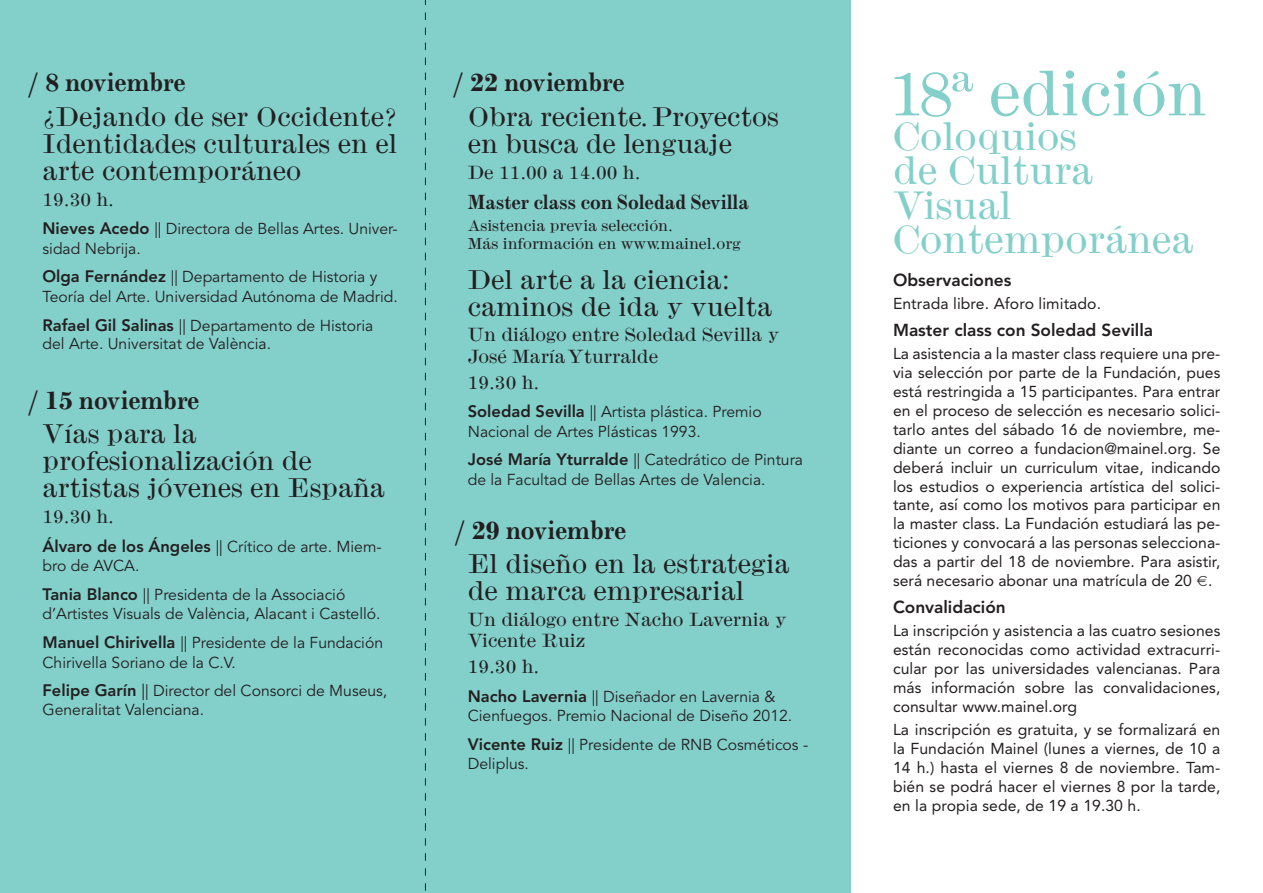
<style>
.page{position:relative;width:1263px;height:893px;background:#fff}
.page>*{position:absolute;margin:0;border:0;box-sizing:border-box;transform-origin:0 0}
.t1{font:expanded 60.6px "Modern";color:#83cfca}
.t2{font:expanded 37.5px/34.5px "Modern";color:#83cfca}
.t3{font:700 27px "Modern";color:#231f20}
.t4{font:expanded 25.5px/27px "Modern";color:#231f20}
.t5{font:700 21px "Modern";color:#231f20}
.t6{font:expanded 18px/21.6px "Modern";color:#231f20}
.t7{font:800 17.25px "Avenir";color:#231f20}
.t8{font:15.75px/18.9px "Avenir";letter-spacing:.005em;color:#231f20;text-align:justify}
.t9{font:15.75px/19.8px "Avenir";color:#231f20}
.t10{font:expanded 15px/18px "Modern";color:#231f20}
.s1{font-weight:800;font-size:16.5px}
.s2{font-size:16.5px}
.s3{font-family:"Big Caslon";font-weight:500}
</style>
<div class="page">
<div style="left:0;top:0;width:850px;height:893px;background:#83cfca"></div>
<svg style="left:425px;top:0;width:1px;height:891px"></svg>
<h3 class="t3" style="left:29px;top:73px;width:158px">/ 8 noviembre</h3>
<h3 class="t3" style="left:454px;top:73px;width:172px">/ 22 noviembre</h3>
<h3 class="t4" style="left:43px;top:105px;width:356px;text-align:justify">¿Dejando de ser Occidente?<br>Identidades culturales en el arte contemporáneo</h3>
<p class="t6" style="left:43px;top:190px;width:73px">19.30 h.</p>
<p class="t9" style="left:43px;top:221px;width:357px"><span class="s1">Nieves Acedo</span> || Directora de Bellas Artes. Univer&shy;sidad Nebrija.</p>
<p class="t9" style="left:43px;top:269px;width:357px"><span class="s1">Olga Fernández</span> || Departamento de Historia y<br>Teoría del Arte. Universidad Autónoma de Madrid.</p>
<p class="t9" style="left:43px;top:317px;width:332px;line-height:18.9px"><span class="s1">Rafael Gil Salinas</span> || Departamento de Historia del Arte. Universitat de València.</p>
<h3 class="t3" style="left:29px;top:390px;width:172px">/ 15 noviembre</h3>
<h3 class="t4" style="left:43px;top:422px;width:344px">Vías para la profesionalización de artistas jóvenes en España</h3>
<p class="t6" style="left:43px;top:507px;width:73px">19.30 h.</p>
<p class="t9" style="left:43px;top:538px;width:341px"><span class="s1">Álvaro de los Ángeles</span> || Crítico de arte. Miem&shy;bro de AVCA.</p>
<p class="t9" style="left:43px;top:586px;width:340px"><span class="s1">Tania Blanco</span> || Presidenta de la Associació d’Artistes Visuals de València, Alacant i Castelló.</p>
<p class="t9" style="left:43px;top:634px;width:342px"><span class="s1">Manuel Chirivella</span> || Presidente de la Fundación<br>Chirivella Soriano de la C.V.</p>
<p class="t9" style="left:43px;top:683px;width:346px;line-height:18.9px"><span class="s1">Felipe Garín</span> <span class="s2">|</span>| Director del Consorci de Museus,<br>Generalitat Valenciana.</p>
<h3 class="t4" style="left:468px;top:105px;width:313px">Obra reciente. Proyectos en busca de lenguaje</h3>
<p class="t6" style="left:468px;top:163px;width:174px">De 11.00 a 14.00 h.</p>
<h3 class="t5" style="left:468px;top:194px;width:283px">Master class con Soledad Sevilla</h3>
<p class="t10" style="left:468px;top:217px;width:275px">Asistencia previa selección.<br>Más información en www.mainel.org</p>
<h3 class="t4" style="left:468px;top:267px;width:306px">Del arte a la ciencia: caminos de ida y vuelta</h3>
<p class="t6" style="left:468px;top:325px;width:313px">Un diálogo entre Soledad Sevilla y<br>José María Yturralde</p>
<p class="t6" style="left:468px;top:372px;width:73px">19.30 h.</p>
<p class="t9" style="left:468px;top:404px;width:295px"><span class="s1">Soledad Sevilla</span> || Artista plástica. Premio<br>Nacional de Artes Plásticas 1993.</p>
<p class="t9" style="left:468px;top:452px;width:337px"><span class="s1">José María Yturralde</span> || Catedrático de Pintura de la Facultad de Bellas Artes de Valencia.</p>
<h3 class="t3" style="left:455px;top:521px;width:172px">/ 29 noviembre</h3>
<h3 class="t4" style="left:468px;top:551px;width:323px">El diseño en la estrategia de marca empresarial</h3>
<p class="t6" style="left:468px;top:609px;width:320px">Un diálogo entre Nacho Lavernia y<br>Vicente Ruiz</p>
<p class="t6" style="left:468px;top:657px;width:73px">19.30 h.</p>
<p class="t9" style="left:468px;top:688px;width:326px"><span class="s1">Nacho Lavernia</span> || Diseñador en Lavernia &amp;<br>Cienfuegos. Premio Nacional de Diseño 2012.</p>
<p class="t9" style="left:468px;top:736px;width:342px;line-height:18.9px"><span class="s1">Vicente Ruiz</span> || Presidente de RNB Cosméticos -<br>Deliplus.</p>
<h1 class="t1" style="left:889px;top:70px;width:319px">18ª edición</h1>
<h2 class="t2" style="left:893px;top:121px;width:302px">Coloquios<br>de Cultura<br>Visual<br>Contemporánea</h2>
<p class="t7" style="left:893px;top:273px;width:120px">Observaciones</p>
<p class="t8" style="left:893px;top:295px;width:210px">Entrada libre. Aforo limitado.</p>
<p class="t7" style="left:893px;top:323px;width:262px">Master class con Soledad Sevilla</p>
<p class="t8" style="left:893px;top:346px;width:329px">La asistencia a la master class requiere una pre&shy;via selección por parte de la Fundación, pues está restringida a 15 participantes. Para entrar en el proceso de selección es necesario solici&shy;tarlo antes del sábado 16 de noviembre, me&shy;diante un correo a fundacion@mainel.org. Se deberá incluir un curriculum vitae, indicando los estudios o experiencia artística del solici&shy;tante, así como los motivos para participar en la master class. La Fundación estudiará las pe&shy;ticiones y convocará a las personas selecciona&shy;das a partir del 18 de noviembre. Para asistir, será necesario abonar una matrícula de 20 <span class="s3">€</span>.</p>
<p class="t7" style="left:893px;top:600px;width:114px">Convalidación</p>
<p class="t8" style="left:893px;top:623px;width:329px">La inscripción y asistencia a las cuatro sesiones están reconocidas como actividad extracurri&shy;cular por las universidades valencianas. Para más información sobre las convalidaciones, consultar www.mainel.org</p>
<p class="t8" style="left:893px;top:721px;width:329px">La inscripción es gratuita, y se formalizará en la Fundación Mainel (lunes a viernes, de 10 a 14 h.) hasta el viernes 8 de noviembre. Tam&shy;bién se podrá hacer el viernes 8 por la tarde, en la propia sede, de 19 a 19.30 h.</p>
</div>
